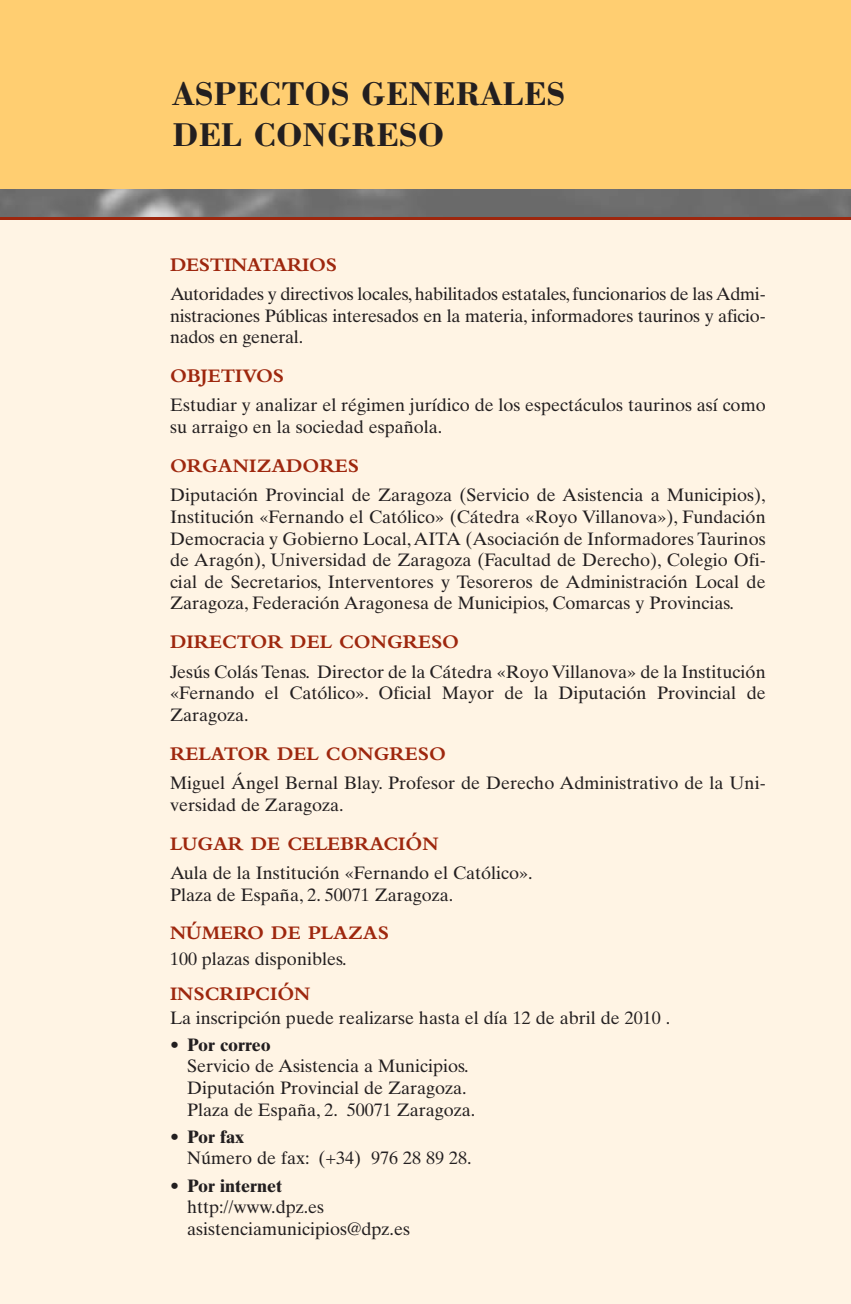
<style>
.page{position:relative;width:851px;height:1304px;background:#fff}
.page>*{position:absolute;margin:0;border:0;box-sizing:border-box;transform-origin:0 0}
.t1{font:700 34px/40.8px "Bodoni";color:#231f20}
.t2{font:700 20px "Bembo";color:#9e270e}
.t3{font:18px/21.6px "Times Ten";color:#231f20}
.t4{font:700 18px "Times Ten";color:#231f20}
</style>
<div class="page">
<div style="left:0;top:0;width:850px;height:189px;background:#ffce71"></div>
<img style="left:0;top:189px;width:850px;height:28px">
<div style="left:0;top:217px;width:850px;height:6px;background:#9e270e"></div>
<div style="left:0;top:220px;width:850px;height:1084px;background:#fff4e4"></div>
<h1 class="t1" style="left:172px;top:77px;width:395px">ASPECTOS GENERALES<br>DEL CONGRESO</h1>
<p class="t2" style="left:170px;top:257px;width:168px">DESTINATARIOS</p>
<p class="t3" style="left:170px;top:285px;width:597px;text-align:justify">Autoridades y directivos locales, habilitados estatales, funcionarios de las Admi&shy;nistraciones Públicas interesados en la materia, informadores taurinos y aficio&shy;nados en general.</p>
<p class="t2" style="left:170px;top:369px;width:116px">OBJETIVOS</p>
<p class="t3" style="left:170px;top:396px;width:597px">Estudiar y analizar el régimen jurídico de los espectáculos taurinos así como su arraigo en la sociedad española.</p>
<p class="t2" style="left:170px;top:458px;width:191px">ORGANIZADORES</p>
<p class="t3" style="left:170px;top:486px;width:597px;text-align:justify">Diputación Provincial de Zaragoza (Servicio de Asistencia a Municipios), Institución «Fernando el Católico» (Cátedra «Royo Villanova»), Fundación Democracia y Gobierno Local,AITA (Asociación de Informadores Taurinos de Aragón), Universidad de Zaragoza (Facultad de Derecho), Colegio Ofi&shy;cial de Secretarios, Interventores y Tesoreros de Administración Local de Zaragoza, Federación Aragonesa de Municipios, Comarcas y Provincias.</p>
<p class="t2" style="left:170px;top:635px;width:290px">DIRECTOR DEL CONGRESO</p>
<p class="t3" style="left:170px;top:662px;width:597px;text-align:justify">Jesús Colás Tenas. Director de la Cátedra «Royo Villanova» de la Institución «Fernando el Católico». Oficial Mayor de la Diputación Provincial de Zaragoza.</p>
<p class="t2" style="left:170px;top:746px;width:277px">RELATOR DEL CONGRESO</p>
<p class="t3" style="left:170px;top:774px;width:597px">Miguel Ángel Bernal Blay. Profesor de Derecho Administrativo de la Uni&shy;versidad de Zaragoza.</p>
<p class="t2" style="left:170px;top:836px;width:270px">LUGAR DE CELEBRACIÓN</p>
<p class="t3" style="left:170px;top:864px;width:364px">Aula de la Institución «Fernando el Católico».<br>Plaza de España, 2. 50071 Zaragoza.</p>
<p class="t2" style="left:170px;top:926px;width:220px">NÚMERO DE PLAZAS</p>
<p class="t3" style="left:170px;top:950px;width:178px">100 plazas disponibles.</p>
<p class="t2" style="left:170px;top:986px;width:142px">INSCRIPCIÓN</p>
<p class="t3" style="left:170px;top:1008px;width:501px">La inscripción puede realizarse hasta el día 12 de abril de 2010 .</p>
<p class="t4" style="left:170px;top:1038px;width:102px">• Por correo</p>
<p class="t3" style="left:187px;top:1057px;width:290px">Servicio de Asistencia a Municipios.<br>Diputación Provincial de Zaragoza.<br>Plaza de España, 2. 50071 Zaragoza.</p>
<p class="t4" style="left:170px;top:1130px;width:75px">• Por fax</p>
<p class="t3" style="left:187px;top:1149px;width:286px">Número de fax: (+34) 976 28 89 28.</p>
<p class="t4" style="left:170px;top:1179px;width:113px">• Por internet</p>
<p class="t3" style="left:187px;top:1198px;width:224px">http://www.dpz.es asistenciamunicipios@dpz.es</p>
</div>
